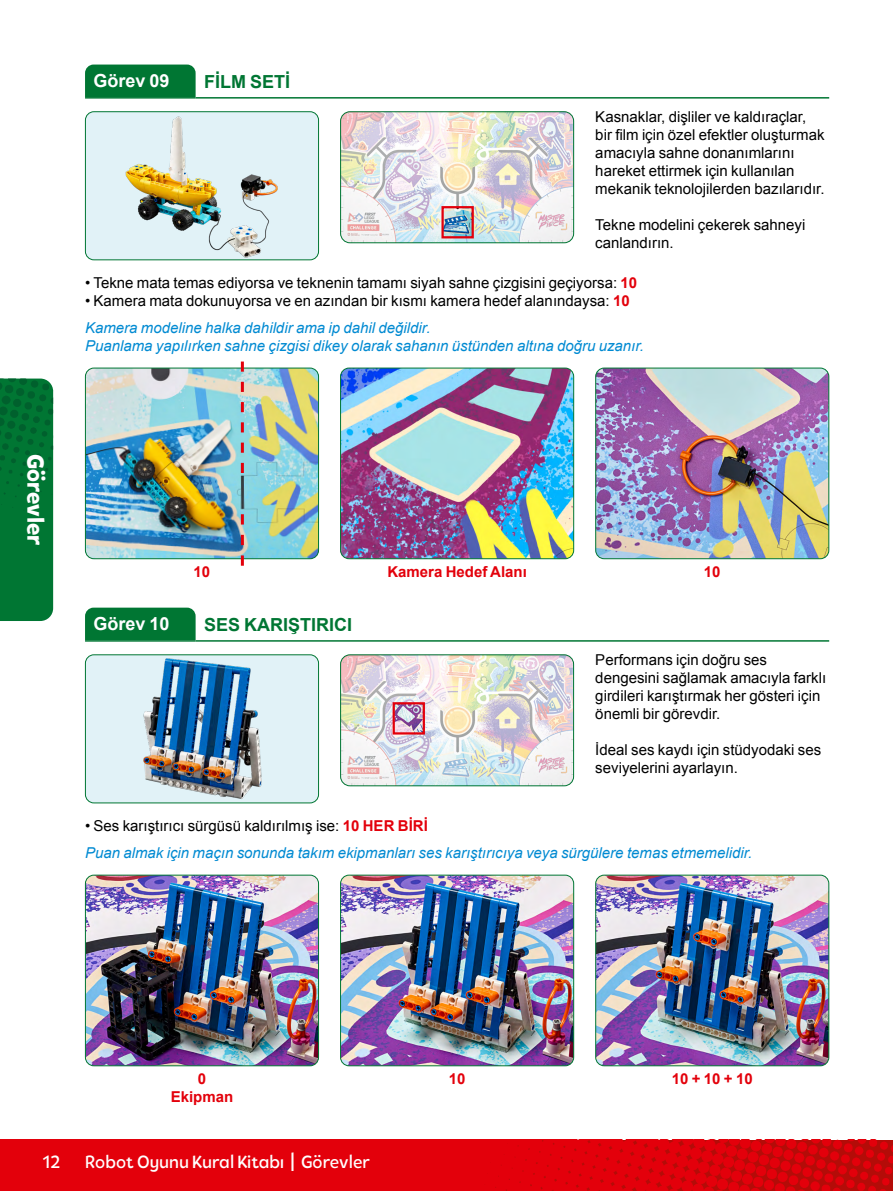
<style>
.page{position:relative;width:893px;height:1191px;background:#fff}
.page>*{position:absolute;margin:0;border:0;box-sizing:border-box;transform-origin:0 0}
.t1{font:800 24px "Tobi Pro";color:#fff}
.t2{font:500 18px "Tobi Pro";color:#fff}
.t3{font:700 18px "Arial";color:#007633}
.t4{font:700 18px "Arial";color:#fff}
.t5{font:15px/18px "Arial";color:#000}
.t6{font:italic 15px/26.5px "Arial";color:#008ad2}
.t7{font:700 15px/18px "Arial";color:#e3000b;text-align:center}
.s1{font-weight:700;color:#e3000b}
.s2{font-style:italic;color:#008ad2}
.s3{font-style:normal;color:#000}
.s4{font-weight:700;font-style:normal;color:#e3000b}
.s5{font-size:27px}
</style>
<div class="page">
<img style="left:0;top:1139px;width:893px;height:52px">
<div style="left:0;top:550px;width:53px;height:71px;background:#007633"></div>
<img style="left:0;top:378px;width:53px;height:172px">
<hr style="left:85px;top:97px;width:111px;height:2px;background:#007633">
<hr style="left:196px;top:97px;width:633px;height:2px;background:#007633">
<div style="left:85px;top:65px;width:111px;height:32px;background:#007633"></div>
<div style="left:85px;top:112px;width:234px;height:148px;background:#e1f2f7;border-radius:9px"></div>
<img style="left:125px;top:116px;width:153px;height:142px">
<div style="left:85px;top:111px;width:234px;height:149px;border:1px solid #007633;border-radius:9px"></div>
<img style="left:342px;top:113px;width:232px;height:130px">
<div style="left:441px;top:206px;width:33px;height:32px;border:2px solid #e3000b"></div>
<div style="left:340px;top:111px;width:234px;height:132px;border:1px solid #007633;border-radius:9px"></div>
<img style="left:85px;top:368px;width:234px;height:191px">
<div style="left:85px;top:368px;width:234px;height:191px;border:1px solid #007633;border-radius:9px"></div>
<img style="left:341px;top:368px;width:233px;height:191px">
<div style="left:340px;top:368px;width:234px;height:191px;border:1px solid #007633;border-radius:9px"></div>
<img style="left:596px;top:368px;width:233px;height:191px">
<div style="left:595px;top:368px;width:234px;height:191px;border:1px solid #007633;border-radius:9px"></div>
<hr style="left:85px;top:640px;width:111px;height:1px;background:#007633">
<hr style="left:196px;top:640px;width:633px;height:1px;background:#007633">
<div style="left:85px;top:607px;width:111px;height:33px;background:#007633"></div>
<div style="left:85px;top:655px;width:234px;height:148px;background:#e1f2f7;border-radius:9px"></div>
<img style="left:143px;top:658px;width:119px;height:141px">
<div style="left:85px;top:654px;width:234px;height:149px;border:1px solid #007633;border-radius:9px"></div>
<img style="left:342px;top:656px;width:231px;height:130px">
<div style="left:393px;top:702px;width:32px;height:32px;border:2px solid #e3000b"></div>
<div style="left:340px;top:654px;width:234px;height:132px;border:1px solid #007633;border-radius:9px"></div>
<img style="left:85px;top:876px;width:234px;height:189px">
<div style="left:85px;top:874px;width:234px;height:192px;border:1px solid #007633;border-radius:9px"></div>
<img style="left:341px;top:876px;width:233px;height:189px">
<div style="left:340px;top:874px;width:234px;height:192px;border:1px solid #007633;border-radius:9px"></div>
<img style="left:596px;top:876px;width:233px;height:189px">
<div style="left:595px;top:874px;width:234px;height:192px;border:1px solid #007633;border-radius:9px"></div>
<svg style="left:241px;top:361px;width:3px;height:112px"></svg>
<svg style="left:241px;top:514px;width:3px;height:52px"></svg>
<p class="t4" style="left:94px;top:69px;width:78px">Görev 09</p>
<p class="t3" style="left:204px;top:69px;width:88px">FİLM SETİ</p>
<p class="t5" style="left:595px;top:108px;width:231px">Kasnaklar, dişliler ve kaldıraçlar, bir film için özel efektler oluşturmak amacıyla sahne donanımlarını hareket ettirmek için kullanılan mekanik teknolojilerden bazılarıdır.</p>
<p class="t5" style="left:595px;top:216px;width:212px">Tekne modelini çekerek sahneyi canlandırın.</p>
<p class="t5" style="left:85px;top:274px;width:554px">• Tekne mata temas ediyorsa ve teknenin tamamı siyah sahne çizgisini geçiyorsa: <span class="s1">10</span></p>
<p class="t5" style="left:85px;top:288px;width:546px;line-height:26.5px">• Kamera mata dokunuyorsa ve en azından bir kısmı kamera hedef alanındaysa: <span class="s1">10<br></span><span class="s2">Kamera modeline halka dahildir ama ip dahil değildir.</span></p>
<p class="t6" style="left:85px;top:332px;width:560px">Puanlama yapılırken sahne çizgisi dikey olarak sahanın üstünden altına doğru uzanır.</p>
<h1 class="t1" style="left:52px;top:454px;width:93px;rotate:90deg">Görevler</h1>
<p class="t7" style="left:194px;top:563px;width:18px">10</p>
<p class="t7" style="left:387px;top:563px;width:141px">Kamera Hedef Alanı</p>
<p class="t7" style="left:704px;top:563px;width:18px">10</p>
<p class="t4" style="left:94px;top:612px;width:78px">Görev 10</p>
<p class="t3" style="left:204px;top:612px;width:150px">SES KARIŞTIRICI</p>
<p class="t5" style="left:595px;top:651px;width:232px">Performans için doğru ses dengesini sağlamak amacıyla farklı girdileri karıştırmak her gösteri için önemli bir görevdir.</p>
<p class="t5" style="left:595px;top:741px;width:227px">İdeal ses kaydı için stüdyodaki ses seviyelerini ayarlayın.</p>
<p class="t6" style="left:85px;top:813px;width:669px"><span class="s3">• Ses karıştırıcı sürgüsü kaldırılmış ise:</span> <span class="s4">10 HER BİRİ<br></span>Puan almak için maçın sonunda takım ekipmanları ses karıştırıcıya veya sürgülere temas etmemelidir.</p>
<p class="t2" style="left:43px;top:1150px;width:20px">12</p>
<p class="t7" style="left:171px;top:1070px;width:64px">0<br>Ekipman</p>
<p class="t7" style="left:449px;top:1070px;width:18px">10</p>
<p class="t7" style="left:672px;top:1070px;width:82px">10 + 10 + 10</p>
<p class="t2" style="left:85px;top:1150px;width:286px">Robot Oyunu Kural Kitabı <span class="s5">I</span> Görevler</p>
</div>
